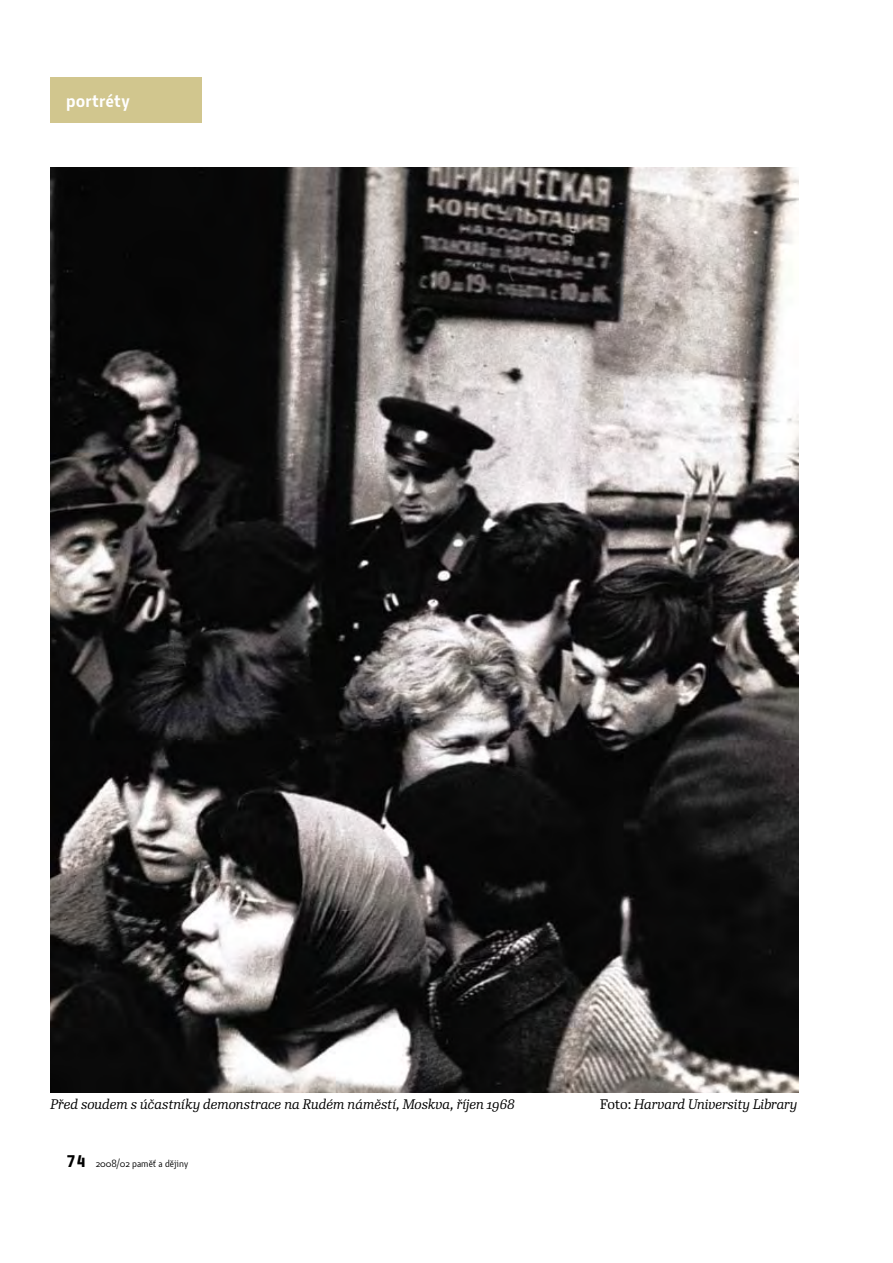
<style>
.page{position:relative;width:893px;height:1263px;background:#fff}
.page>*{position:absolute;margin:0;border:0;box-sizing:border-box;transform-origin:0 0}
.t1{font:600 18.75px "Botanika Std";color:#fff}
.t2{font:italic 13.35px "Re Public Std";letter-spacing:-.005em;color:#000}
.t3{font:10.2px "Botanika Std";color:#000}
.s1{font-style:normal}
.s2{font-family:"Botanika Mono";font-weight:700;font-size:16.35px}
</style>
<div class="page">
<div style="left:50px;top:77px;width:152px;height:46px;background:#d1c68e"></div>
<img style="left:50px;top:167px;width:748px;height:925px">
<h1 class="t1" style="left:66px;top:93px;width:65px">portréty</h1>
<p class="t2" style="left:50px;top:1099px;width:466px">Před soudem s účastníky demonstrace na Rudém náměstí, Moskva, říjen 1968</p>
<p class="t2" style="left:600px;top:1099px;width:199px"><span class="s1">Foto:</span> Harvard University Library</p>
<p class="t3" style="left:66px;top:1157px;width:123px"><span class="s2">74</span> 2008/02 paměť a dějiny</p>
</div>
